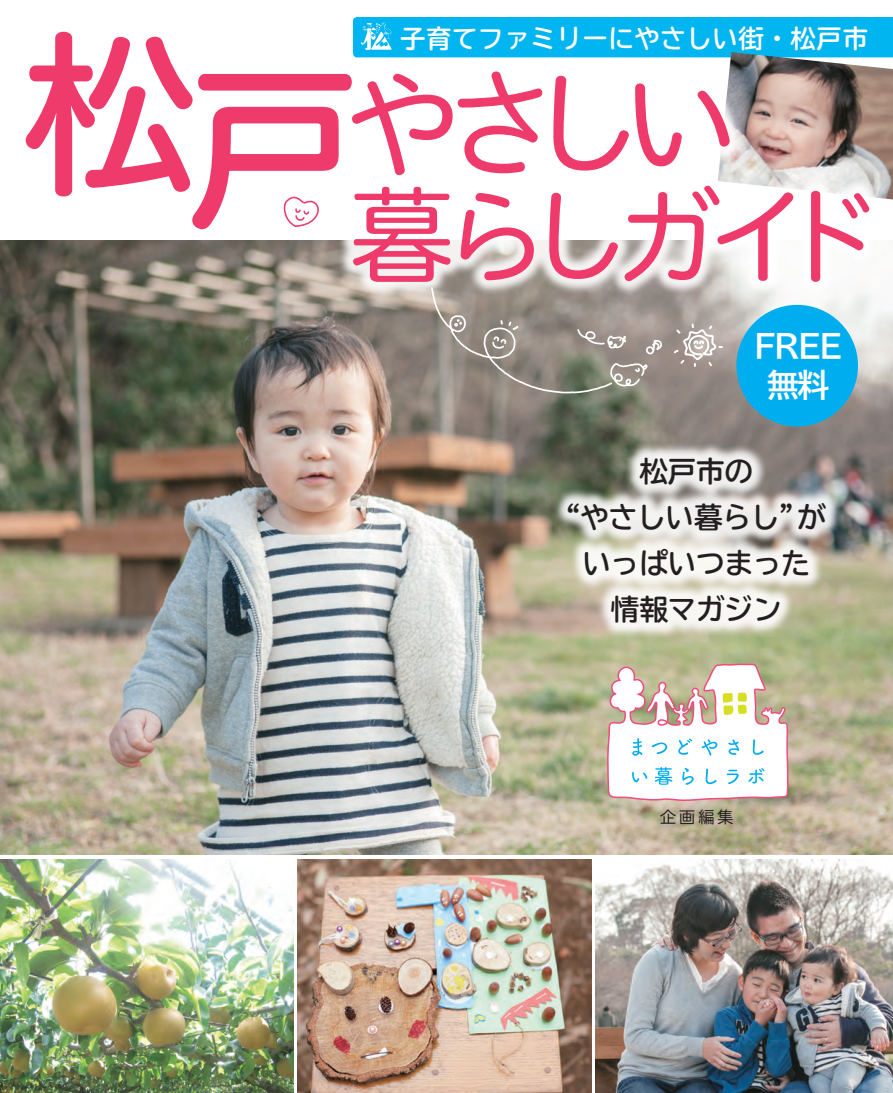
<style>
.page{position:relative;width:893px;height:1093px;background:#fff}
.page>*{position:absolute;margin:0;border:0;box-sizing:border-box;transform-origin:0 0}
.t1{font:117px "Hiragino UD Sans R Std N W4";color:#ef3b6b}
.t2{font:106.35px "Hiragino UD Sans R Std N W4";letter-spacing:-.15em;color:#ef3b6b}
.t3{font:700 31.95px "TBUD Go Std";letter-spacing:-.05em;color:#fff}
.t4{font:700 28.65px "TBUDR Go Std";letter-spacing:-.01em;color:#231f20}
.t5{font:700 25.5px "TBUDR Go Std";letter-spacing:.02em;color:#fff}
.t6{font:15.9px "TBUDR Go Std";color:#231f20}
</style>
<div class="page">
<img style="left:0;top:859px;width:293px;height:234px">
<img style="left:0;top:240px;width:893px;height:615px">
<img style="left:746px;top:57px;width:147px;height:142px">
<svg style="left:607px;top:663px;width:182px;height:138px"></svg>
<svg style="left:25px;top:31px;width:328px;height:199px"></svg>
<div style="left:353px;top:17px;width:540px;height:40px;background:#00b5f0"></div>
<div style="left:336px;top:56px;width:410px;height:135px;background:#fff"></div>
<div style="left:337px;top:170px;width:548px;height:128px;background:#fff;opacity:.9"></div>
<div style="left:736px;top:305px;width:122px;height:121px;background:#00aeef;border-radius:50%"></div>
<img style="left:595px;top:859px;width:298px;height:234px">
<div style="left:552px;top:442px;width:290px;height:196px;background:#fff;opacity:.9"></div>
<img style="left:298px;top:859px;width:293px;height:234px">
<svg style="left:672px;top:322px;width:52px;height:46px;background:#b7aca7"></svg>
<svg style="left:430px;top:286px;width:233px;height:108px;background:#999289"></svg>
<svg style="left:281px;top:194px;width:44px;height:34px"></svg>
<p class="t5" style="left:400px;top:18px;width:469px">子育てファミリーにやさしい街・松戸市</p>
<p class="t1" style="left:344px;top:35px;width:394px">やさしい</p>
<p class="t2" style="left:349px;top:156px;width:534px">暮らしガイド</p>
<p class="t3" style="left:754px;top:320px;width:90px">FREE</p>
<p class="t3" style="left:767px;top:359px;width:64px">無料</p>
<p class="t4" style="left:639px;top:448px;width:115px">松戸市の</p>
<p class="t4" style="left:798px;top:494px;width:30px">が</p>
<p class="t4" style="left:552px;top:494px;width:258px">“やさしい暮らし”</p>
<p class="t4" style="left:582px;top:540px;width:229px">いっぱいつまった</p>
<p class="t4" style="left:611px;top:585px;width:172px">情報マガジン</p>
<p class="t6" style="left:660px;top:803px;width:75px">企画編集</p>
</div>
